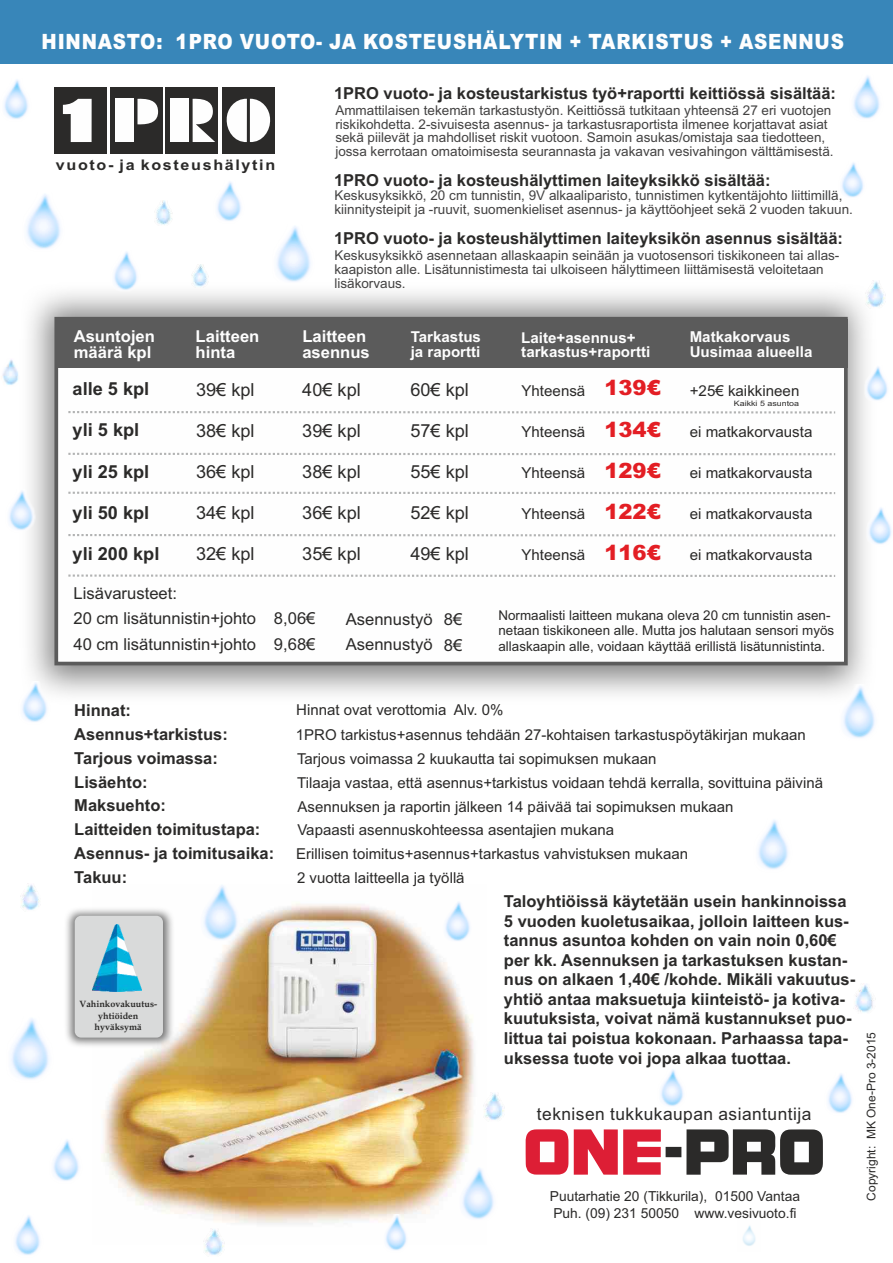
<style>
.page{position:relative;width:893px;height:1263px;background:#fff}
.page>*{position:absolute;margin:0;border:0;box-sizing:border-box;transform-origin:0 0}
.t1{font:900 21px "Arial";letter-spacing:.045em;color:#fefefe;scale:.87 1}
.t2{font:900 21px/41.1px "Arial";color:#e31e24;text-align:justify}
.t3{font:18px "Arial";color:#2b2a29}
.t4{font:700 18px "Arial";color:#2b2a29}
.t5{font:17.4px "Arial";letter-spacing:.025em;color:#2b2a29}
.t6{font:700 16.5px/19.5px "Arial";color:#2b2a29}
.t7{font:16.5px/25.3px "Arial";color:#2b2a29}
.t8{font:700 16.5px/15.8px "Arial";color:#fefefe}
.t9{font:15px/24px "Arial";color:#2b2a29}
.t10{font:700 15px/14.2px "Arial";color:#fefefe}
.t11{font:700 14.7px "Arial";letter-spacing:.105em;color:#2b2a29;scale:1.1 1}
.t12{font:13.8px/16.6px "Arial";color:#2b2a29}
.t13{font:13.5px/14px "Arial";color:#434242}
.t14{font:13.5px/15.6px "Arial";color:#2b2a29}
.t15{font:12px "Arial";color:#2b2a29}
.t16{font:700 9.15px/11.7px "Book Antiqua";color:#2b2a29;text-align:center}
.t17{font:7.5px "Arial";color:#2b2a29;scale:1.19 1}
</style>
<div class="page">
<img style="left:102px;top:903px;width:372px;height:341px">
<svg style="left:53px;top:315px;width:796px;height:352px"></svg>
<img style="left:26px;top:194px;width:35px;height:55px">
<img style="left:276px;top:226px;width:35px;height:57px">
<img style="left:841px;top:162px;width:23px;height:35px">
<img style="left:198px;top:885px;width:45px;height:59px">
<img style="left:11px;top:1018px;width:38px;height:62px">
<img style="left:53px;top:1139px;width:26px;height:42px">
<img style="left:4px;top:79px;width:24px;height:40px">
<img style="left:217px;top:181px;width:24px;height:40px">
<img style="left:9px;top:489px;width:28px;height:43px">
<img style="left:853px;top:76px;width:27px;height:43px">
<img style="left:838px;top:685px;width:37px;height:53px">
<img style="left:21px;top:682px;width:29px;height:40px">
<img style="left:758px;top:820px;width:30px;height:49px">
<img style="left:442px;top:901px;width:31px;height:43px">
<img style="left:457px;top:1166px;width:37px;height:57px">
<img style="left:828px;top:1073px;width:24px;height:40px">
<img style="left:15px;top:1215px;width:25px;height:40px">
<img style="left:1px;top:359px;width:18px;height:26px">
<img style="left:110px;top:251px;width:31px;height:41px">
<img style="left:865px;top:281px;width:21px;height:28px">
<img style="left:864px;top:365px;width:24px;height:37px">
<img style="left:865px;top:506px;width:27px;height:41px">
<img style="left:204px;top:1228px;width:20px;height:27px">
<img style="left:660px;top:1069px;width:24px;height:37px">
<img style="left:484px;top:1093px;width:20px;height:27px">
<img style="left:382px;top:1215px;width:28px;height:35px">
<img style="left:855px;top:984px;width:18px;height:29px">
<img style="left:21px;top:884px;width:19px;height:26px">
<img style="left:156px;top:200px;width:16px;height:25px">
<img style="left:191px;top:264px;width:17px;height:24px">
<div style="left:57px;top:319px;width:791px;height:49px;background:#5b5b5b"></div>
<div style="left:0;top:0;width:893px;height:64px;background:#3886b9"></div>
<img style="left:742px;top:1225px;width:14px;height:21px">
<svg style="left:68px;top:411px;width:767px;height:2px"></svg>
<svg style="left:68px;top:453px;width:767px;height:2px"></svg>
<svg style="left:68px;top:492px;width:767px;height:2px"></svg>
<svg style="left:68px;top:534px;width:767px;height:2px"></svg>
<svg style="left:68px;top:574px;width:767px;height:3px"></svg>
<div style="left:54px;top:87px;width:52px;height:67px;background:#2b2a29"></div>
<div style="left:110px;top:87px;width:52px;height:67px;background:#2b2a29"></div>
<div style="left:166px;top:87px;width:52px;height:67px;background:#2b2a29"></div>
<div style="left:222px;top:87px;width:52px;height:67px;background:#2b2a29"></div>
<div style="left:115px;top:99px;width:19px;height:43px;background:#fefefe"></div>
<svg style="left:137px;top:98px;width:21px;height:27px"></svg>
<div style="left:170px;top:99px;width:19px;height:43px;background:#fefefe"></div>
<svg style="left:193px;top:98px;width:22px;height:44px"></svg>
<svg style="left:226px;top:99px;width:45px;height:43px"></svg>
<svg style="left:63px;top:99px;width:29px;height:43px"></svg>
<img style="left:66px;top:907px;width:109px;height:141px">
<div style="left:75px;top:916px;width:88px;height:121px;background:#d9dada;border-radius:6px"></div>
<img style="left:93px;top:924px;width:49px;height:68px">
<svg style="left:526px;top:1129px;width:42px;height:45px;background:#de2b41"></svg>
<div style="left:540px;top:1141px;width:14px;height:21px;background:#fefefe"></div>
<svg style="left:574px;top:1129px;width:87px;height:46px"></svg>
<div style="left:666px;top:1147px;width:15px;height:10px;background:#2b2a29"></div>
<svg style="left:686px;top:1129px;width:137px;height:46px"></svg>
<div style="left:701px;top:1142px;width:13px;height:9px;background:#fefefe"></div>
<div style="left:747px;top:1142px;width:14px;height:9px;background:#fefefe"></div>
<h1 class="t1" style="left:42px;top:34px;width:924px">HINNASTO: 1PRO VUOTO- JA KOSTEUSHÄLYTIN + TARKISTUS + ASENNUS</h1>
<p class="t11" style="left:56px;top:159px;width:201px">vuoto- ja kosteushälytin</p>
<p class="t6" style="left:334px;top:85px;width:504px">1PRO vuoto- ja kosteustarkistus työ+raportti keittiössä sisältää:</p>
<p class="t13" style="left:335px;top:104px;width:500px">Ammattilaisen tekemän tarkastustyön. Keittiössä tutkitaan yhteensä 27 eri vuotojen riskikohdetta. 2-sivuisesta asennus- ja tarkastusraportista ilmenee korjattavat asiat sekä piilevät ja mahdolliset riskit vuotoon. Samoin asukas/omistaja saa tiedotteen, jossa kerrotaan omatoimisesta seurannasta ja vakavan vesivahingon välttämisestä.</p>
<p class="t6" style="left:334px;top:172px;width:438px">1PRO vuoto- ja kosteushälyttimen laiteyksikkö sisältää:</p>
<p class="t13" style="left:334px;top:190px;width:520px">Keskusyksikkö, 20 cm tunnistin, 9V alkaaliparisto, tunnistimen kytkentäjohto liittimillä, kiinnitysteipit ja -ruuvit, suomenkieliset asennus- ja käyttöohjeet sekä 2 vuoden takuun.</p>
<p class="t13" style="left:334px;top:249px;width:506px">Keskusyksikkö asennetaan allaskaapin seinään ja vuotosensori tiskikoneen tai allas&shy;kaapiston alle. Lisätunnistimesta tai ulkoiseen hälyttimeen liittämisestä veloitetaan lisäkorvaus.</p>
<p class="t6" style="left:334px;top:230px;width:510px">1PRO vuoto- ja kosteushälyttimen laiteyksikön asennus sisältää:</p>
<p class="t8" style="left:74px;top:330px;width:83px">Asuntojen määrä kpl</p>
<h2 class="t4" style="left:73px;top:382px;width:78px">alle 5 kpl</h2>
<h2 class="t4" style="left:73px;top:423px;width:68px">yli 5 kpl</h2>
<h2 class="t4" style="left:73px;top:464px;width:78px">yli 25 kpl</h2>
<h2 class="t4" style="left:73px;top:505px;width:78px">yli 50 kpl</h2>
<h2 class="t4" style="left:73px;top:547px;width:88px">yli 200 kpl</h2>
<p class="t8" style="left:196px;top:330px;width:65px">Laitteen hinta</p>
<p class="t8" style="left:302px;top:330px;width:69px">Laitteen asennus</p>
<p class="t10" style="left:411px;top:331px;width:72px">Tarkastus ja raportti</p>
<p class="t10" style="left:521px;top:332px;width:130px">Laite+asennus+ tarkastus+raportti</p>
<p class="t10" style="left:690px;top:331px;width:124px">Matkakorvaus<br>Uusimaa alueella</p>
<h2 class="t3" style="left:196px;top:382px;width:60px">39€ kpl</h2>
<h2 class="t3" style="left:196px;top:423px;width:60px">38€ kpl</h2>
<h2 class="t3" style="left:196px;top:465px;width:60px">36€ kpl</h2>
<h2 class="t3" style="left:196px;top:506px;width:60px">34€ kpl</h2>
<h2 class="t3" style="left:196px;top:547px;width:60px">32€ kpl</h2>
<h2 class="t3" style="left:302px;top:382px;width:60px">40€ kpl</h2>
<h2 class="t3" style="left:302px;top:423px;width:60px">39€ kpl</h2>
<h2 class="t3" style="left:302px;top:465px;width:60px">38€ kpl</h2>
<h2 class="t3" style="left:302px;top:506px;width:60px">36€ kpl</h2>
<h2 class="t3" style="left:302px;top:547px;width:60px">35€ kpl</h2>
<h2 class="t3" style="left:410px;top:382px;width:60px">60€ kpl</h2>
<h2 class="t3" style="left:410px;top:423px;width:60px">57€ kpl</h2>
<h2 class="t3" style="left:410px;top:465px;width:60px">55€ kpl</h2>
<h2 class="t3" style="left:410px;top:506px;width:60px">52€ kpl</h2>
<h2 class="t3" style="left:410px;top:547px;width:60px">49€ kpl</h2>
<p class="t9" style="left:521px;top:380px;width:65px">Yhteensä</p>
<p class="t9" style="left:521px;top:421px;width:65px">Yhteensä</p>
<p class="t9" style="left:521px;top:462px;width:65px">Yhteensä</p>
<p class="t9" style="left:521px;top:503px;width:65px">Yhteensä</p>
<p class="t9" style="left:521px;top:544px;width:65px">Yhteensä</p>
<h1 class="t2" style="left:604px;top:370px;width:58px">139€ 134€ 129€ 122€ 116€</h1>
<p class="t9" style="left:690px;top:380px;width:111px">+25€ kaikkineen</p>
<p class="t9" style="left:690px;top:421px;width:124px">ei matkakorvausta</p>
<p class="t9" style="left:690px;top:462px;width:124px">ei matkakorvausta</p>
<p class="t9" style="left:690px;top:503px;width:124px">ei matkakorvausta</p>
<p class="t9" style="left:690px;top:544px;width:124px">ei matkakorvausta</p>
<p class="t17" style="left:734px;top:400px;width:56px">Kaikki 5 asuntoa</p>
<p class="t7" style="left:74px;top:582px;width:184px">Lisävarusteet:<br>20 cm lisätunnistin+johto<br>40 cm lisätunnistin+johto</p>
<p class="t7" style="left:274px;top:607px;width:43px">8,06€<br>9,68€</p>
<p class="t7" style="left:444px;top:608px;width:20px">8€<br>8€</p>
<p class="t7" style="left:346px;top:608px;width:88px">Asennustyö<br>Asennustyö</p>
<p class="t14" style="left:498px;top:608px;width:337px">Normaalisti laitteen mukana oleva 20 cm tunnistin asen&shy;netaan tiskikoneen alle. Mutta jos halutaan sensori myös allaskaapin alle, voidaan käyttää erillistä lisätunnistinta.</p>
<p class="t6" style="left:74px;top:700px;width:201px;line-height:23.9px">Hinnat:<br>Asennus+tarkistus:<br>Tarjous voimassa:<br>Lisäehto:<br>Maksuehto:<br>Laitteiden toimitustapa:<br>Asennus- ja toimitusaika:<br>Takuu:</p>
<p class="t9" style="left:296px;top:699px;width:209px">Hinnat ovat verottomia Alv. 0%</p>
<p class="t9" style="left:296px;top:724px;width:511px">1PRO tarkistus+asennus tehdään 27-kohtaisen tarkastuspöytäkirjan mukaan<br>Tarjous voimassa 2 kuukautta tai sopimuksen mukaan</p>
<p class="t9" style="left:297px;top:796px;width:438px">Asennuksen ja raportin jälkeen 14 päivää tai sopimuksen mukaan</p>
<p class="t9" style="left:297px;top:772px;width:527px">Tilaaja vastaa, että asennus+tarkistus voidaan tehdä kerralla, sovittuina päivinä</p>
<p class="t9" style="left:296px;top:819px;width:393px">Vapaasti asennuskohteessa asentajien mukana<br>Erillisen toimitus+asennus+tarkastus vahvistuksen mukaan<br>2 vuotta laitteella ja työllä</p>
<p class="t16" style="left:79px;top:999px;width:79px">Vahinkovakuutus&shy;yhtiöiden hyväksymä</p>
<p class="t6" style="left:504px;top:893px;width:353px">Taloyhtiöissä käytetään usein hankinnoissa 5 vuoden kuoletusaikaa, jolloin laitteen kus&shy;tannus asuntoa kohden on vain noin 0,60€ per kk. Asennuksen ja tarkastuksen kustan&shy;nus on alkaen 1,40€ /kohde. Mikäli vakuutus&shy;yhtiö antaa maksuetuja kiinteistö- ja kotiva&shy;kuutuksista, voivat nämä kustannukset puo&shy;littua tai poistua kokonaan. Parhaassa tapa&shy;uksessa tuote voi jopa alkaa tuottaa.</p>
<p class="t5" style="left:537px;top:1107px;width:276px">teknisen tukkukaupan asiantuntija</p>
<p class="t12" style="left:550px;top:1189px;width:252px">Puutarhatie 20 (Tikkurila), 01500 Vantaa<br>Puh. (09) 231 50050 www.vesivuoto.fi</p>
<p class="t15" style="left:867px;top:1201px;width:170px;rotate:-90deg">Copyright: MK One-Pro 3-2015</p>
</div>
